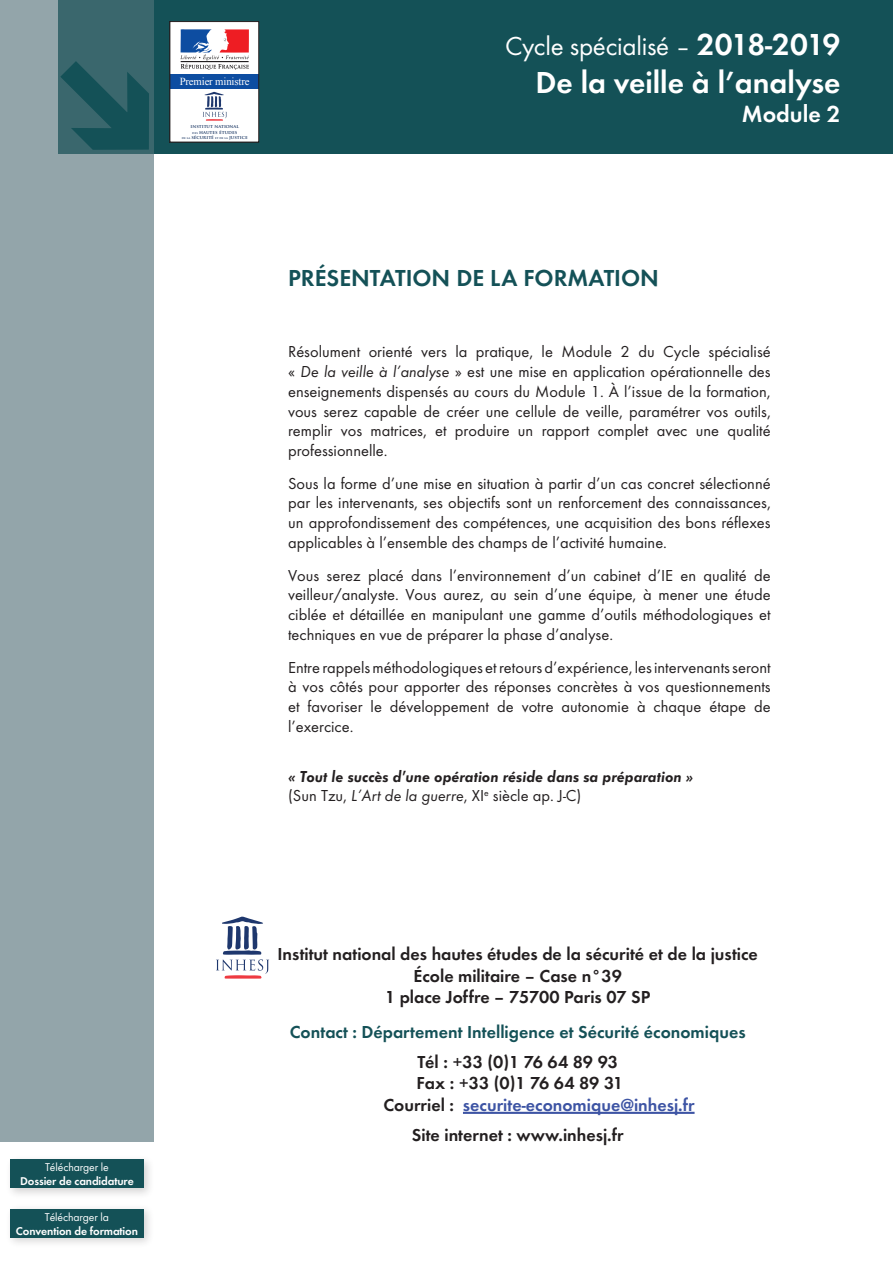
<style>
.page{position:relative;width:893px;height:1263px;background:#fff}
.page>*{position:absolute;margin:0;border:0;box-sizing:border-box;transform-origin:0 0}
.t1{font:700 31.5px "Function";color:#fff}
.t2{font:27px "Function";letter-spacing:-.01em;color:#fff}
.t3{font:700 24px "Function";color:#145157}
.t4{font:700 24px "Function";color:#fff}
.t5{font:700 18px/21.6px "Function";color:#231f20;text-align:center}
.t6{font:700 18px "Function";color:#145157}
.t7{font:700 18px "Function";color:#3d54a4}
.t8{font:16.5px/19.8px "Function";color:#231f20;text-align:justify}
.t9{font:italic 700 16.5px/19.8px "Function";color:#231f20}
.t10{font:700 11.7px "Function";letter-spacing:-.01em;color:#fff}
.t11{font:11.7px "Function";letter-spacing:-.01em;color:#fff}
.t12{font:10.8px "Times New Roman";letter-spacing:-.015em;color:#fff}
.t13{font:700 4.65px/5.6px "Trajan Pro";color:#15325f;text-align:center}
.s1{font-size:2.85px}
.s2{font-weight:700;font-size:31.5px}
.s3{font-style:italic}
.s4{font-weight:400;font-style:normal}
.s5{font-weight:400}
.s6{color:#231f20}
</style>
<div class="page">
<hr style="left:463px;top:1112px;width:232px;height:2px;background:#3d54a4">
<svg style="left:216px;top:916px;width:53px;height:63px"></svg>
<div style="left:5px;top:1154px;width:150px;height:45px;background:#231f20;opacity:.2"></div>
<div style="left:10px;top:1159px;width:134px;height:29px;background:#145157"></div>
<div style="left:59px;top:0;width:834px;height:153px;background:#145157"></div>
<div style="left:0;top:0;width:153px;height:1142px;background:#93a5aa"></div>
<div style="left:5px;top:1204px;width:150px;height:45px;background:#231f20;opacity:.2"></div>
<div style="left:10px;top:1209px;width:134px;height:29px;background:#145157"></div>
<svg style="left:58px;top:22px;width:201px;height:152px"></svg>
<p class="t12" style="left:180px;top:75px;width:71px">Premier ministre</p>
<p class="t13" style="left:191px;top:124px;width:50px">INSTITUT NATIONAL<br><span class="s1">DES</span> HAUTES ÉTUDES</p>
<p class="t13" style="left:182px;top:135px;width:67px"><span class="s1">DE LA</span> SÉCURITÉ <span class="s1">ET DE LA</span> JUSTICE</p>
<h2 class="t2" style="left:505px;top:31px;width:337px">Cycle spécialisé – <span class="s2">2018-2019</span></h2>
<h1 class="t1" style="left:535px;top:64px;width:307px">De la veille à l’analyse</h1>
<h3 class="t4" style="left:742px;top:99px;width:100px">Module 2</h3>
<h2 class="t2" style="left:505px;top:45px;width:337px">Cycle spécialisé – <span class="s2">2017-2018</span></h2>
<h1 class="t1" style="left:535px;top:78px;width:307px">De la veille à l’analyse</h1>
<h3 class="t3" style="left:288px;top:264px;width:372px">présentation de la formation</h3>
<p class="t8" style="left:288px;top:342px;width:484px">Résolument orienté vers la pratique, le Module 2 du Cycle spécialisé « <span class="s3">De la veille à l’analyse</span> » est une mise en application opérationnelle des enseignements dispensés au cours du Module 1. À l’issue de la formation, vous serez capable de créer une cellule de veille, paramétrer vos outils, remplir vos matrices, et produire un rapport complet avec une qualité professionnelle.</p>
<p class="t8" style="left:288px;top:473px;width:484px">Sous la forme d’une mise en situation à partir d’un cas concret sélectionné par les intervenants, ses objectifs sont un renforcement des connaissances, un approfondissement des compétences, une acquisition des bons réflexes applicables à l’ensemble des champs de l’activité humaine.</p>
<p class="t8" style="left:288px;top:565px;width:484px">Vous serez placé dans l’environnement d’un cabinet d’IE en qualité de veilleur/analyste. Vous aurez, au sein d’une équipe, à mener une étude ciblée et détaillée en manipulant une gamme d’outils méthodologiques et techniques en vue de préparer la phase d’analyse.</p>
<p class="t8" style="left:288px;top:657px;width:484px">Entre rappels méthodologiques et retours d’expérience, les intervenants seront à vos côtés pour apporter des réponses concrètes à vos questionnements et favoriser le développement de votre autonomie à chaque étape de l’exercice.</p>
<p class="t9" style="left:288px;top:766px;width:407px">« Tout le succès d’une opération réside dans sa préparation » <span class="s4">(Sun Tzu,</span> <span class="s5">L’Art de la guerre</span><span class="s4">, XI</span><sup>e</sup> <span class="s4">siècle ap. J-C)</span></p>
<p class="t11" style="left:45px;top:1160px;width:65px">Télécharger le</p>
<p class="t10" style="left:20px;top:1174px;width:115px">Dossier de candidature</p>
<p class="t11" style="left:45px;top:1210px;width:66px">Télécharger la</p>
<p class="t10" style="left:16px;top:1224px;width:124px">Convention de formation</p>
<p class="t5" style="left:278px;top:943px;width:482px">Institut national des hautes études de la sécurité et de la justice école militaire – Case n°39<br>1 place Joffre – 75700 Paris 07 SP</p>
<p class="t6" style="left:290px;top:1021px;width:457px">Contact : Département Intelligence et Sécurité économiques</p>
<p class="t5" style="left:417px;top:1051px;width:202px">Tél : +33 (0)1 76 64 89 93</p>
<p class="t5" style="left:417px;top:1072px;width:208px">Fax : +33 (0)1 76 64 89 31</p>
<p class="t7" style="left:383px;top:1094px;width:313px"><span class="s6">Courriel :</span> securite-economique@inhesj.fr</p>
<p class="t5" style="left:412px;top:1124px;width:213px">Site internet : www.inhesj.fr</p>
</div>
